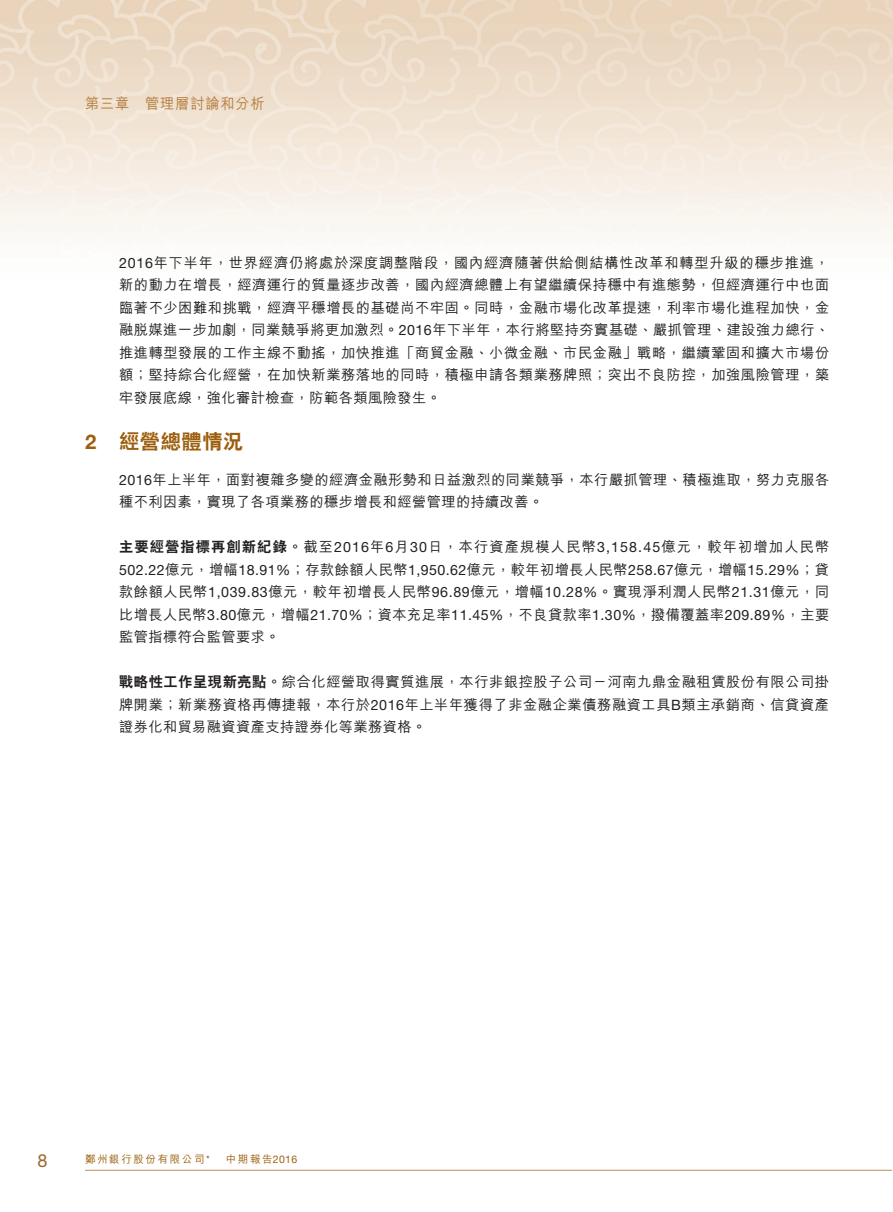
<style>
.page{position:relative;width:893px;height:1212px;background:#fff}
.page>*{position:absolute;margin:0;border:0;box-sizing:border-box;transform-origin:0 0}
._3__標題{font:800 20.25px "C Hei 2 HK";letter-spacing:.03em;color:#9c5f0d}
._1__內文{font:18px "Helvetica Neue LT Std";color:#9a682e}
.t1{font:500 15px "M Hei HK";letter-spacing:.055em;color:#b47e40;scale:.95 1}
._1__內文-2{font:500 14.25px/22.5px "M Hei HK";letter-spacing:.035em;color:#231f20;text-align:justify}
.t2{font:500 10.5px "M Hei HK";letter-spacing:.155em;color:#9c5f0d}
.s1{font-family:"Helvetica Neue LT Std";font-weight:400}
.s2{font-family:"Helvetica Neue LT Std";font-weight:700}
.s3{font-family:"C Hei 2 HK";font-weight:800}
</style>
<div class="page">
<img style="left:0;top:0;width:892px;height:1170px">
<hr style="left:85px;top:1170px;width:807px;height:1px;background:#bd8c55">
<p class="t1" style="left:85px;top:92px;width:191px">第三章 管理層討論和分析</p>
<p class="_1__內文-2" style="left:119px;top:250px;width:712px"><span class="s1">2016</span>年下半年，世界經濟仍將處於深度調整階段，國內經濟隨著供給側結構性改革和轉型升級的穩步推進，新的動力在增長，經濟運行的質量逐步改善，國內經濟總體上有望繼續保持穩中有進態勢，但經濟運行中也面臨著不少困難和挑戰，經濟平穩增長的基礎尚不牢固。同時，金融市場化改革提速，利率市場化進程加快，金融脫媒進一步加劇，同業競爭將更加激烈。<span class="s1">2016</span>年下半年，本行將堅持夯實基礎、嚴抓管理、建設強力總行、推進轉型發展的工作主線不動搖，加快推進「商貿金融、小微金融、市民金融」戰略，繼續鞏固和擴大市場份額；堅持綜合化經營，在加快新業務落地的同時，積極申請各類業務牌照；突出不良防控，加強風險管理，築牢發展底線，強化審計檢查，防範各類風險發生。</p>
<p class="_3__標題" style="left:85px;top:432px;width:160px"><span class="s2">2</span> 經營總體情況</p>
<p class="_1__內文-2" style="left:119px;top:467px;width:712px"><span class="s1">2016</span>年上半年，面對複雜多變的經濟金融形勢和日益激烈的同業競爭，本行嚴抓管理、積極進取，努力克服各種不利因素，實現了各項業務的穩步增長和經營管理的持續改善。</p>
<p class="_1__內文-2" style="left:119px;top:534px;width:712px"><span class="s3">主要經營指標再創新紀錄</span>。截至<span class="s1">2016</span>年<span class="s1">6</span>月<span class="s1">30</span>日，本行資產規模人民幣<span class="s1">3,158.45</span>億元，較年初增加人民幣<span class="s1">502.22</span>億元，增幅<span class="s1">18.91%</span>；存款餘額人民幣<span class="s1">1,950.62</span>億元，較年初增長人民幣<span class="s1">258.67</span>億元，增幅<span class="s1">15.29%</span>；貸款餘額人民幣<span class="s1">1,039.83</span>億元，較年初增長人民幣<span class="s1">96.89</span>億元，增幅<span class="s1">10.28%</span>。實現淨利潤人民幣<span class="s1">21.31</span>億元，同比增長人民幣<span class="s1">3.80</span>億元，增幅<span class="s1">21.70%</span>；資本充足率<span class="s1">11.45%</span>，不良貸款率<span class="s1">1.30%</span>，撥備覆蓋率<span class="s1">209.89%</span>，主要監管指標符合監管要求。</p>
<p class="_1__內文-2" style="left:119px;top:669px;width:712px"><span class="s3">戰略性工作呈現新亮點</span>。綜合化經營取得實質進展，本行非銀控股子公司－河南九鼎金融租賃股份有限公司掛牌開業；新業務資格再傳捷報，本行於<span class="s1">2016</span>年上半年獲得了非金融企業債務融資工具<span class="s1">B</span>類主承銷商、信貸資產證券化和貿易融資資產支持證券化等業務資格。</p>
<p class="_1__內文" style="left:38px;top:1150px;width:12px">8</p>
<p class="t2" style="left:85px;top:1151px;width:126px">鄭州銀行股份有限公司<span class="s1">*</span></p>
<p class="t2" style="left:226px;top:1151px;width:73px">中期報告<span class="s1">2016</span></p>
</div>
